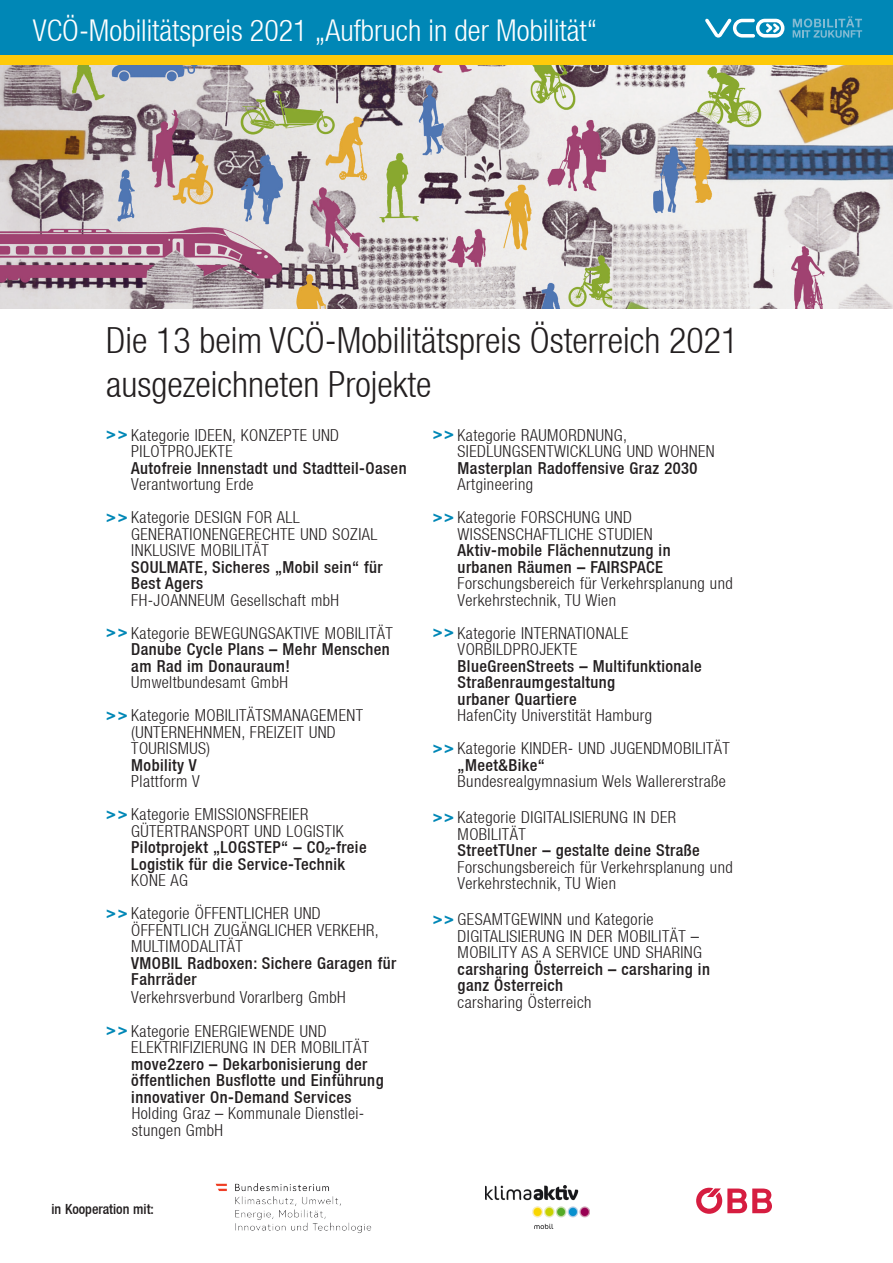
<style>
.page{position:relative;width:893px;height:1263px;background:#fff}
.page>*{position:absolute;margin:0;border:0;box-sizing:border-box;transform-origin:0 0}
.t1{font:300 condensed 36px/43.2px "Helvetica Neue LT";color:#231f20}
.t2{font:300 condensed 36px "Helvetica Neue LT";color:#fff}
.t3{font:300 condensed 30px "Helvetica Neue LT";color:#fff}
.Einreicher_text{font:300 condensed 16.5px/16.5px "Helvetica Neue LT";letter-spacing:.025em;color:#231f20}
.Einreicher_text-2{font:500 condensed 16.5px/16.5px "Helvetica Neue LT";letter-spacing:.025em;color:#231f20}
.Einreicher{font:300 condensed 16.5px/16.5px "Helvetica Neue LT";letter-spacing:.025em;color:#231f20}
.t4{font:500 condensed 13.95px "Helvetica Neue LT";color:#231f20}
.s1{font-family:"Helvetica Neue LT Std";font-weight:700;color:#0087b6}
.s2{font-weight:500}
.s3{font-weight:300}
</style>
<div class="page">
<svg style="left:696px;top:1188px;width:76px;height:26px"></svg>
<img style="left:215px;top:1183px;width:157px;height:50px">
<img style="left:486px;top:1185px;width:103px;height:43px">
<img style="left:0;top:65px;width:893px;height:243px">
<div style="left:0;top:0;width:893px;height:55px;background:#0087b6"></div>
<div style="left:0;top:55px;width:893px;height:10px;background:#feca0a"></div>
<svg style="left:705px;top:18px;width:79px;height:20px"></svg>
<svg style="left:793px;top:16px;width:69px;height:22px"></svg>
<p class="t3" style="left:33px;top:13px;width:566px">VCÖ-Mobilitätspreis 2021 „Aufbruch in der Mobilität“</p>
<p class="t2" style="left:255px;top:18px;width:331px">VCÖ-Mobilitätspreis 2015</p>
<p class="t1" style="left:106px;top:319px;width:633px">Die 13 beim VCÖ-Mobilitätspreis Österreich 2021 ausgezeichneten Projekte</p>
<p class="Einreicher_text" style="left:131px;top:426px;width:277px;text-indent:-25px"><span class="s1">&gt;&gt;</span> Kategorie IDEEN, KONZEPTE UND<br>PILOTPROJEKTE<br><span class="s2">Autofreie Innenstadt und Stadtteil-Oasen<br></span>Verantwortung Erde</p>
<p class="Einreicher_text" style="left:131px;top:509px;width:253px;text-indent:-25px"><span class="s1">&gt;&gt;</span> Kategorie DESIGN FOR ALL<br>GENERATIONENGERECHTE UND SOZIAL<br>INKLUSIVE MOBILITÄT<br><span class="s2">SOULMATE, Sicheres „Mobil sein“ für<br>Best Agers<br></span>FH-JOANNEUM Gesellschaft mbH</p>
<p class="Einreicher_text" style="left:131px;top:624px;width:263px;text-indent:-25px"><span class="s1">&gt;&gt;</span> Kategorie BEWEGUNGSAKTIVE MOBILITÄT<br><span class="s2">Danube Cycle Plans – Mehr Menschen am Rad im Donauraum!<br></span>Umweltbundesamt GmbH</p>
<p class="Einreicher_text" style="left:131px;top:707px;width:233px;text-indent:-25px"><span class="s1">&gt;&gt;</span> Kategorie MOBILITÄTSMANAGEMENT (UNTERNEHNMEN, FREIZEIT UND<br>TOURISMUS)<br><span class="s2">Mobility V<br></span>Plattform V</p>
<p class="Einreicher_text-2" style="left:131px;top:806px;width:237px;text-indent:-25px"><span class="s1">&gt;&gt;</span> <span class="s3">Kategorie EMISSIONSFREIER<br>GÜTERTRANSPORT UND LOGISTIK<br></span>Pilotprojekt „LOGSTEP“ – CO -freie<br>Logistik für die Service-Technik<br><span class="s3">KONE AG</span></p>
<p class="Einreicher_text" style="left:131px;top:905px;width:266px;text-indent:-25px"><span class="s1">&gt;&gt;</span> Kategorie ÖFFENTLICHER UND<br>ÖFFENTLICH ZUGÄNGLICHER VERKEHR,<br>MULTIMODALITÄT<br><span class="s2">VMOBIL Radboxen: Sichere Garagen für<br>Fahrräder</span></p>
<p class="Einreicher_text" style="left:131px;top:989px;width:216px">Verkehrsverbund Vorarlberg GmbH</p>
<p class="Einreicher_text-2" style="left:131px;top:1022px;width:254px;text-indent:-25px"><span class="s1">&gt;&gt;</span> <span class="s3">Kategorie ENERGIEWENDE UND ELEKTRIFIZIERUNG IN DER MOBILITÄT </span>move2zero – Dekarbonisierung der öffentlichen Busflotte und Einführung innovativer On-Demand Services</p>
<p class="Einreicher" style="left:132px;top:1105px;width:234px">Holding Graz – Kommunale Dienstlei&shy;stungen GmbH</p>
<p class="Einreicher_text-2" style="left:325px;top:845px;width:7px">²</p>
<p class="t4" style="left:52px;top:1201px;width:104px">in Kooperation mit:</p>
<p class="Einreicher_text" style="left:458px;top:426px;width:259px;text-indent:-25px"><span class="s1">&gt;&gt;</span> Kategorie RAUMORDNUNG,<br>SIEDLUNGSENTWICKLUNG UND WOHNEN<br><span class="s2">Masterplan Radoffensive Graz 2030<br></span>Artgineering</p>
<p class="Einreicher_text" style="left:458px;top:509px;width:277px;text-indent:-25px"><span class="s1">&gt;&gt;</span> Kategorie FORSCHUNG UND<br>WISSENSCHAFTLICHE STUDIEN<br><span class="s2">Aktiv-mobile Flächennutzung in<br>urbanen Räumen – FAIRSPACE<br></span>Forschungsbereich für Verkehrsplanung und<br>Verkehrstechnik, TU Wien</p>
<p class="Einreicher_text-2" style="left:458px;top:624px;width:246px;text-indent:-25px"><span class="s1">&gt;&gt;</span> <span class="s3">Kategorie INTERNATIONALE<br>VORBILDPROJEKTE<br></span>BlueGreenStreets – Multifunktionale<br>Straßenraumgestaltung<br>urbaner Quartiere<br><span class="s3">HafenCity Universtität Hamburg</span></p>
<p class="Einreicher_text" style="left:458px;top:740px;width:274px;text-indent:-25px"><span class="s1">&gt;&gt;</span> Kategorie KINDER- UND JUGENDMOBILITÄT <span class="s2">„Meet&amp;Bike“<br></span>Bundesrealgymnasium Wels Wallererstraße</p>
<p class="Einreicher_text" style="left:458px;top:809px;width:277px;text-indent:-25px"><span class="s1">&gt;&gt;</span> Kategorie DIGITALISIERUNG IN DER<br>MOBILITÄT<br><span class="s2">StreetTUner – gestalte deine Straße<br></span>Forschungsbereich für Verkehrsplanung und<br>Verkehrstechnik, TU Wien</p>
<p class="Einreicher_text" style="left:458px;top:911px;width:254px;text-indent:-25px"><span class="s1">&gt;&gt;</span> GESAMTGEWINN und Kategorie<br>DIGITALISIERUNG IN DER MOBILITÄT –<br>MOBILITY AS A SERVICE UND SHARING <span class="s2">carsharing Österreich – carsharing in ganz Österreich<br></span>carsharing Österreich</p>
</div>
